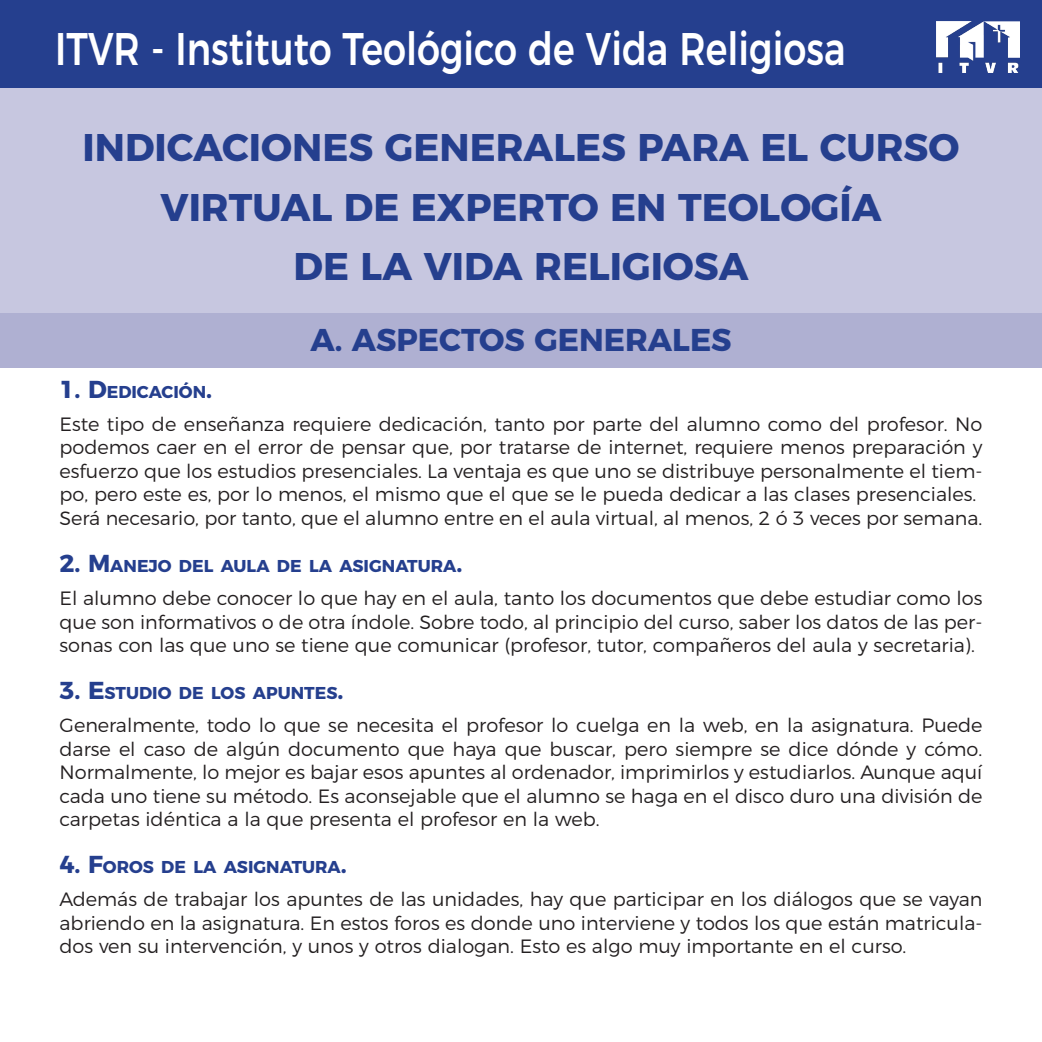
<style>
.page{position:relative;width:1042px;height:1042px;background:#fff}
.page>*{position:absolute;margin:0;border:0;box-sizing:border-box;transform-origin:0 0}
.t1{font:500 45.68px "Montserrat";color:#fff;scale:.8 1}
.t2{font:700 38.5px/59.5px "Montserrat";color:#253f8e;text-align:center}
.t3{font:700 31.5px "Montserrat";color:#253f8e}
.t4{font:300 19.25px/23.4px "Montserrat";color:#231f20;text-align:justify}
.t5{font:700 17.15px "Montserrat";color:#253f8e}
.s1{font-size:24.5px}
</style>
<div class="page">
<div style="left:0;top:313px;width:1042px;height:55px;background:#afb0d2"></div>
<div style="left:0;top:77px;width:1042px;height:236px;background:#c7c7e0"></div>
<div style="left:0;top:0;width:1042px;height:87px;background:#253f8e"></div>
<img style="left:937px;top:21px;width:82px;height:51px">
<p class="t1" style="left:55px;top:12px;width:989px">ITVR - Instituto Teológico de Vida Religiosa</p>
<p class="t2" style="left:83px;top:115px;width:878px">INDICACIONES GENERALES PARA EL CURSO<br>VIRTUAL DE EXPERTO EN TEOLOGÍA</p>
<p class="t2" style="left:293px;top:234px;width:456px">DE LA VIDA RELIGIOSA</p>
<p class="t3" style="left:310px;top:314px;width:423px">A. ASPECTOS GENERALES</p>
<p class="t5" style="left:60px;top:377px;width:154px"><span class="s1">1. D</span>EDICACIÓN<span class="s1">.</span></p>
<p class="t4" style="left:60px;top:411px;width:924px">Este tipo de enseñanza requiere dedicación, tanto por parte del alumno como del profesor. No podemos caer en el error de pensar que, por tratarse de internet, requiere menos preparación y esfuerzo que los estudios presenciales. La ventaja es que uno se distribuye personalmente el tiem&shy;po, pero este es, por lo menos, el mismo que el que se le pueda dedicar a las clases presenciales.</p>
<p class="t4" style="left:60px;top:505px;width:924px">Será necesario, por tanto, que el alumno entre en el aula virtual, al menos, 2 ó 3 veces por semana.</p>
<p class="t5" style="left:60px;top:551px;width:404px"><span class="s1">2. M</span>ANEJO DEL AULA DE LA ASIGNATURA<span class="s1">.</span></p>
<p class="t4" style="left:60px;top:585px;width:924px">El alumno debe conocer lo que hay en el aula, tanto los documentos que debe estudiar como los que son informativos o de otra índole. Sobre todo, al principio del curso, saber los datos de las per&shy;sonas con las que uno se tiene que comunicar (profesor, tutor, compañeros del aula y secretaria).</p>
<p class="t5" style="left:60px;top:679px;width:285px"><span class="s1">3. E</span>STUDIO DE LOS APUNTES<span class="s1">.</span></p>
<p class="t4" style="left:60px;top:712px;width:924px">Generalmente, todo lo que se necesita el profesor lo cuelga en la web, en la asignatura. Puede darse el caso de algún documento que haya que buscar, pero siempre se dice dónde y cómo.<br>Normalmente, lo mejor es bajar esos apuntes al ordenador, imprimirlos y estudiarlos. Aunque aquí cada uno tiene su método. Es aconsejable que el alumno se haga en el disco duro una división de carpetas idéntica a la que presenta el profesor en la web.</p>
<p class="t5" style="left:60px;top:853px;width:289px"><span class="s1">4. F</span>OROS DE LA ASIGNATURA<span class="s1">.</span></p>
<p class="t4" style="left:60px;top:886px;width:924px">Además de trabajar los apuntes de las unidades, hay que participar en los diálogos que se vayan abriendo en la asignatura. En estos foros es donde uno interviene y todos los que están matricula&shy;dos ven su intervención, y unos y otros dialogan. Esto es algo muy importante en el curso.</p>
</div>
